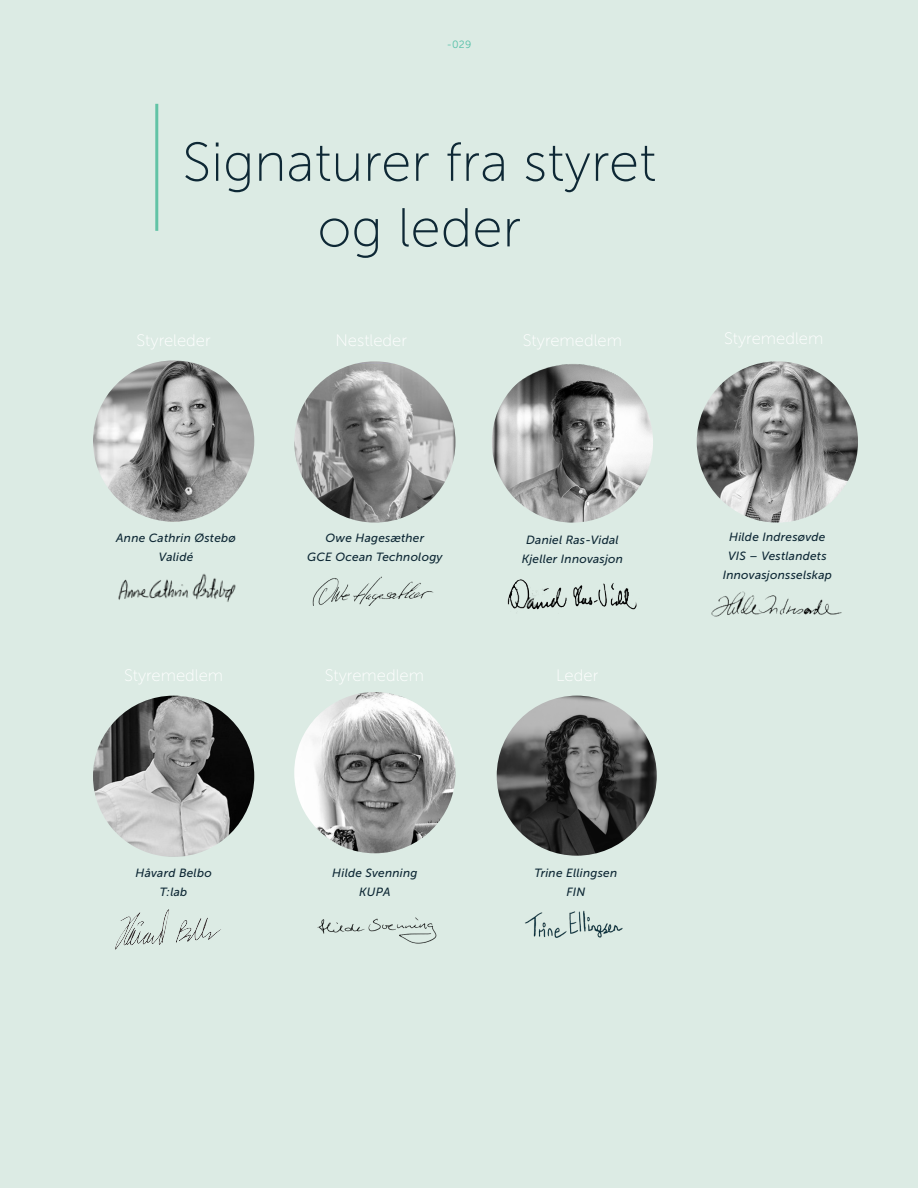
<style>
.page{position:relative;width:918px;height:1188px;background:#dcebe4}
.page>*{position:absolute;margin:0;border:0;box-sizing:border-box;transform-origin:0 0}
.Überschrift___weiß{font:54.6px/65.6px "Museo Sans 100";color:#0e2835;text-align:center}
.Überschrift___weiß-2{font:16.65px "Museo Sans 100";color:#fff}
.Herausgestelltes_Zitat{font:italic 11.85px/19px "Museo Sans 500";letter-spacing:.02em;color:#0e2835;text-align:center}
.t1{font:10.5px "Museo Sans 300";color:#53c0a7}
</style>
<div class="page">
<img style="left:507px;top:579px;width:130px;height:31px">
<img style="left:118px;top:573px;width:118px;height:29px">
<img style="left:313px;top:576px;width:120px;height:29px">
<img style="left:712px;top:591px;width:130px;height:26px">
<img style="left:115px;top:909px;width:106px;height:41px">
<img style="left:317px;top:917px;width:120px;height:27px">
<img style="left:497px;top:696px;width:160px;height:160px;border-radius:80px">
<img style="left:525px;top:910px;width:98px;height:28px">
<img style="left:294px;top:361px;width:162px;height:162px;border-radius:81px">
<img style="left:93px;top:696px;width:161px;height:161px;border-radius:81px">
<img style="left:294px;top:692px;width:162px;height:161px;border-radius:81px">
<img style="left:93px;top:360px;width:161px;height:162px;border-radius:81px">
<img style="left:697px;top:361px;width:161px;height:162px;border-radius:81px">
<img style="left:492px;top:361px;width:161px;height:162px;border-radius:81px">
<hr style="left:155px;top:104px;width:3px;height:127px;background:#62c3a6">
<p class="t1" style="left:447px;top:39px;width:26px">-029</p>
<p class="Überschrift___weiß" style="left:182px;top:130px;width:476px">Signaturer fra styret og leder</p>
<p class="Überschrift___weiß-2" style="left:136px;top:332px;width:76px">Styreleder</p>
<p class="Überschrift___weiß-2" style="left:335px;top:332px;width:73px">Nestleder</p>
<p class="Überschrift___weiß-2" style="left:523px;top:332px;width:101px">Styremedlem</p>
<p class="Überschrift___weiß-2" style="left:724px;top:329px;width:101px">Styremedlem</p>
<p class="Herausgestelltes_Zitat" style="left:116px;top:528px;width:121px">Anne Cathrin Østebø</p>
<p class="Herausgestelltes_Zitat" style="left:159px;top:547px;width:36px">Validé</p>
<p class="Herausgestelltes_Zitat" style="left:326px;top:528px;width:100px">Owe Hagesæther</p>
<p class="Herausgestelltes_Zitat" style="left:307px;top:547px;width:137px">GCE Ocean Technology</p>
<p class="Herausgestelltes_Zitat" style="left:526px;top:531px;width:94px">Daniel Ras-Vidal</p>
<p class="Herausgestelltes_Zitat" style="left:522px;top:550px;width:103px">Kjeller Innovasjon</p>
<p class="Herausgestelltes_Zitat" style="left:729px;top:527px;width:98px">Hilde Indresøvde</p>
<p class="Herausgestelltes_Zitat" style="left:723px;top:546px;width:111px">VIS – Vestlandets<br>Innovasjonsselskap</p>
<p class="Überschrift___weiß-2" style="left:124px;top:667px;width:101px">Styremedlem</p>
<p class="Überschrift___weiß-2" style="left:325px;top:667px;width:101px">Styremedlem</p>
<p class="Überschrift___weiß-2" style="left:556px;top:667px;width:44px">Leder</p>
<p class="Herausgestelltes_Zitat" style="left:136px;top:863px;width:78px">Håvard Belbo</p>
<p class="Herausgestelltes_Zitat" style="left:160px;top:882px;width:29px">T:lab</p>
<p class="Herausgestelltes_Zitat" style="left:332px;top:863px;width:87px">Hilde Svenning</p>
<p class="Herausgestelltes_Zitat" style="left:359px;top:882px;width:33px">KUPA</p>
<p class="Herausgestelltes_Zitat" style="left:535px;top:863px;width:84px">Trine Ellingsen</p>
<p class="Herausgestelltes_Zitat" style="left:566px;top:882px;width:21px">FIN</p>
</div>
